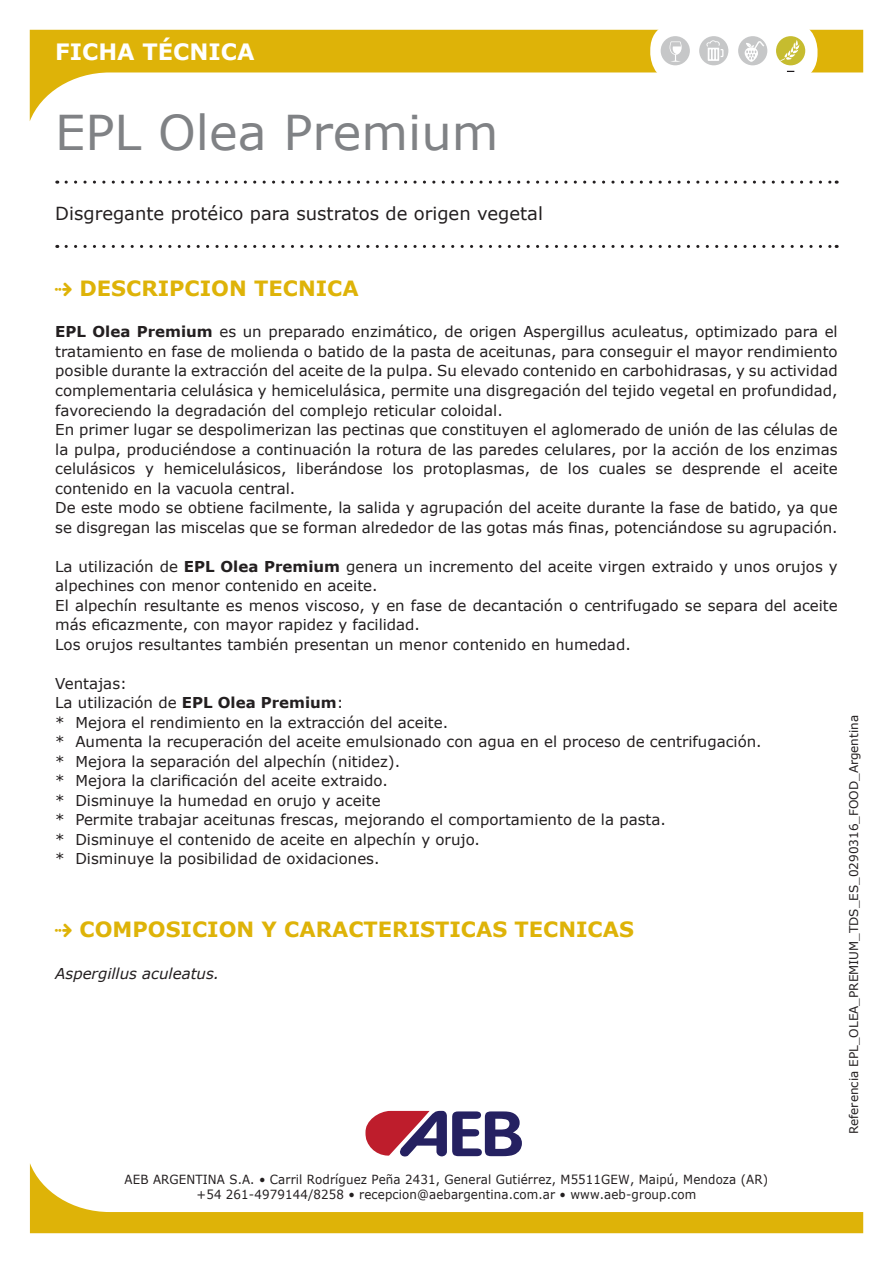
<style>
.page{position:relative;width:893px;height:1263px;background:#fff}
.page>*{position:absolute;margin:0;border:0;box-sizing:border-box;transform-origin:0 0}
.Famiglia{font:48px "Verdana";color:#808285}
.t1{font:700 22.5px "Verdana";color:#fff}
.t2{font:700 21px "Verdana";color:#deb308}
.Benefici_prodotto{font:18px "Verdana";color:#231f20}
.testo_ok{font:15px/19.5px "Verdana";color:#231f20}
.testo_ok-2{font:italic 15px "Verdana";color:#231f20}
.t3{font:12.6px/15.1px "Verdana";letter-spacing:.01em;color:#231f20;text-align:center;scale:.94 1}
.Reference{font:12px "Verdana";color:#231f20}
.s1{font-weight:700}
</style>
<div class="page">
<svg style="left:30px;top:30px;width:833px;height:91px"></svg>
<svg style="left:30px;top:1163px;width:833px;height:70px"></svg>
<svg style="left:365px;top:1110px;width:157px;height:47px"></svg>
<div style="left:650px;top:22px;width:167px;height:60px;background:#fff;border-radius:28px"></div>
<div style="left:776px;top:36px;width:29px;height:29px;background:#c6bc2f;border-radius:50%"></div>
<svg style="left:780px;top:40px;width:20px;height:21px"></svg>
<div style="left:738px;top:36px;width:29px;height:29px;background:#c6c7c8;border-radius:50%"></div>
<div style="left:661px;top:36px;width:29px;height:29px;background:#c6c7c8;border-radius:50%"></div>
<div style="left:699px;top:36px;width:29px;height:29px;background:#c6c7c8;border-radius:50%"></div>
<svg style="left:706px;top:40px;width:17px;height:21px"></svg>
<svg style="left:670px;top:41px;width:12px;height:21px"></svg>
<svg style="left:745px;top:41px;width:19px;height:21px"></svg>
<svg style="left:66px;top:181px;width:771px;height:3px"></svg>
<svg style="left:66px;top:245px;width:771px;height:3px"></svg>
<h2 class="t1" style="left:55px;top:37px;width:201px">FICHA TÉCNICA</h2>
<p class="Famiglia" style="left:55px;top:102px;width:445px">EPL Olea Premium</p>
<p class="Benefici_prodotto" style="left:55px;top:202px;width:489px">Disgregante protéico para sustratos de origen vegetal</p>
<p class="t2" style="left:79px;top:275px;width:281px">DESCRIPCION TECNICA</p>
<p class="testo_ok" style="left:55px;top:322px;width:784px;text-align:justify"><span class="s1">EPL Olea Premium</span> es un preparado enzimático, de origen Aspergillus aculeatus, optimizado para el tratamiento en fase de molienda o batido de la pasta de aceitunas, para conseguir el mayor rendimiento posible durante la extracción del aceite de la pulpa. Su elevado contenido en carbohidrasas, y su actividad complementaria celulásica y hemicelulásica, permite una disgregación del tejido vegetal en profundidad, favoreciendo la degradación del complejo reticular coloidal.</p>
<p class="testo_ok" style="left:55px;top:419px;width:784px;text-align:justify">En primer lugar se despolimerizan las pectinas que constituyen el aglomerado de unión de las células de la pulpa, produciéndose a continuación la rotura de las paredes celulares, por la acción de los enzimas celulásicos y hemicelulásicos, liberándose los protoplasmas, de los cuales se desprende el aceite contenido en la vacuola central.</p>
<p class="testo_ok" style="left:55px;top:497px;width:784px">De este modo se obtiene facilmente, la salida y agrupación del aceite durante la fase de batido, ya que se disgregan las miscelas que se forman alrededor de las gotas más finas, potenciándose su agrupación.</p>
<p class="testo_ok" style="left:55px;top:556px;width:784px">La utilización de <span class="s1">EPL Olea Premium</span> genera un incremento del aceite virgen extraido y unos orujos y alpechines con menor contenido en aceite.</p>
<p class="testo_ok" style="left:55px;top:595px;width:784px">El alpechín resultante es menos viscoso, y en fase de decantación o centrifugado se separa del aceite más eficazmente, con mayor rapidez y facilidad.</p>
<p class="testo_ok" style="left:55px;top:634px;width:577px">Los orujos resultantes también presentan un menor contenido en humedad.</p>
<p class="testo_ok" style="left:55px;top:673px;width:73px">Ventajas:</p>
<p class="testo_ok" style="left:55px;top:692px;width:290px">La utilización de <span class="s1">EPL Olea Premium</span>:</p>
<p class="testo_ok" style="left:55px;top:712px;width:394px">* Mejora el rendimiento en la extracción del aceite.</p>
<p class="testo_ok" style="left:55px;top:731px;width:708px">* Aumenta la recuperación del aceite emulsionado con agua en el proceso de centrifugación.</p>
<p class="testo_ok" style="left:55px;top:751px;width:346px">* Mejora la separación del alpechín (nitidez).</p>
<p class="testo_ok" style="left:55px;top:770px;width:334px">* Mejora la clarificación del aceite extraido.</p>
<p class="testo_ok" style="left:55px;top:790px;width:327px">* Disminuye la humedad en orujo y aceite</p>
<p class="testo_ok" style="left:55px;top:809px;width:612px">* Permite trabajar aceitunas frescas, mejorando el comportamiento de la pasta.</p>
<p class="testo_ok" style="left:55px;top:829px;width:426px">* Disminuye el contenido de aceite en alpechín y orujo.</p>
<p class="testo_ok" style="left:55px;top:848px;width:326px">* Disminuye la posibilidad de oxidaciones.</p>
<p class="t2" style="left:79px;top:916px;width:556px">COMPOSICION Y CARACTERISTICAS TECNICAS</p>
<p class="testo_ok-2" style="left:55px;top:964px;width:166px">Aspergillus aculeatus.</p>
<p class="Reference" style="left:846px;top:1134px;width:420px;rotate:-90deg">Referencia EPL_OLEA_PREMIUM_TDS_ES_0290316_FOOD_Argentina</p>
<p class="t3" style="left:125px;top:1171px;width:686px">AEB ARGENTINA S.A. • Carril Rodríguez Peña 2431, General Gutiérrez, M5511GEW, Maipú, Mendoza (AR) +54 261-4979144/8258 • recepcion@aebargentina.com.ar • www.aeb-group.com</p>
</div>
